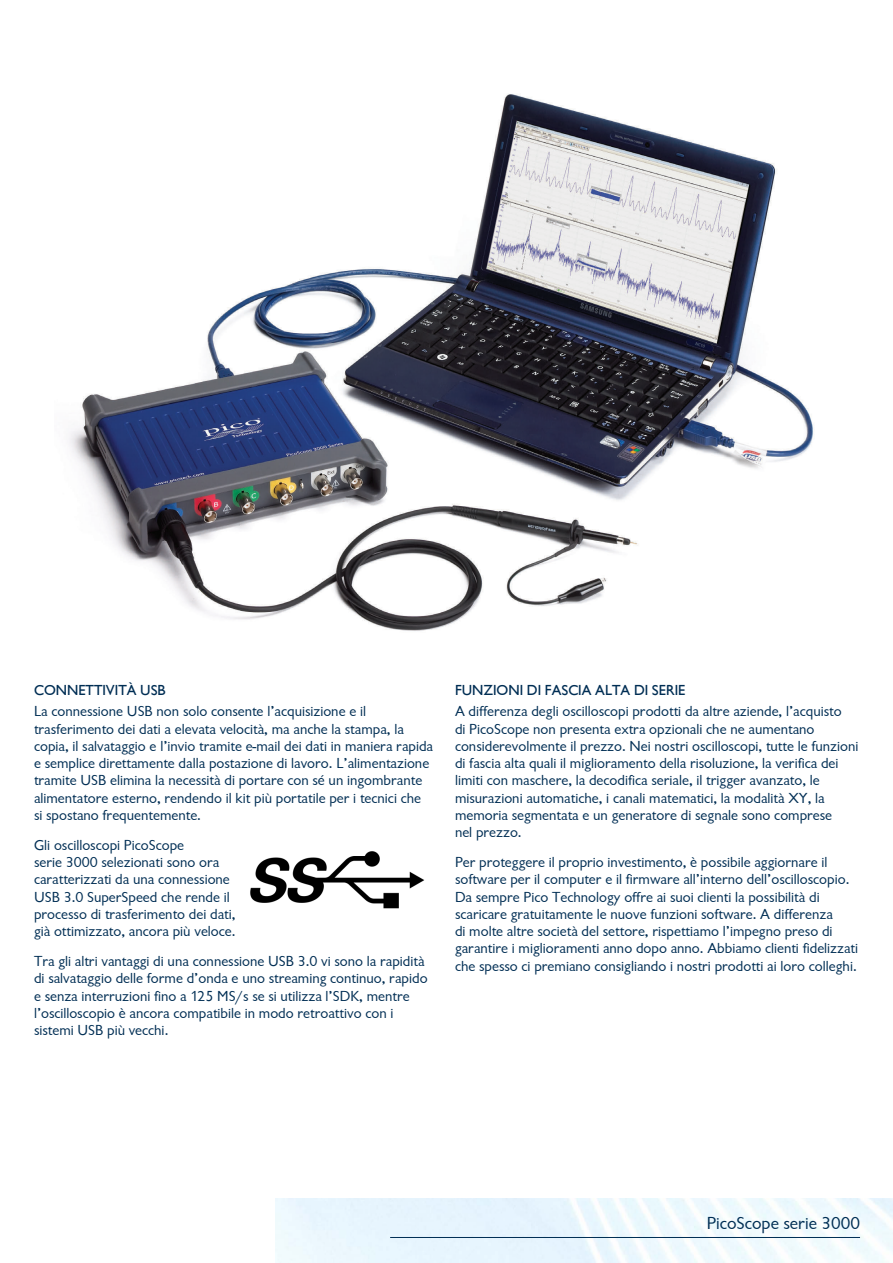
<style>
.page{position:relative;width:893px;height:1263px;background:#fff}
.page>*{position:absolute;margin:0;border:0;box-sizing:border-box;transform-origin:0 0}
.t1{font:18px "Chantilly";color:#002e54}
.t2{font:15px/17.2px "Chantilly";color:#002e54}
.t3{font:500 15px "Chantilly";color:#002e54}
</style>
<div class="page">
<hr style="left:390px;top:1237px;width:470px;height:1px;background:#002e54">
<img style="left:250px;top:851px;width:174px;height:58px">
<img style="left:69px;top:94px;width:744px;height:537px">
<p class="t3" style="left:34px;top:682px;width:133px">CONNETTIVITÀ USB</p>
<p class="t2" style="left:34px;top:703px;width:401px">La connessione USB non solo consente l’acquisizione e il trasferimento dei dati a elevata velocità, ma anche la stampa, la copia, il salvataggio e l’invio tramite e-mail dei dati in maniera rapida e semplice direttamente dalla postazione di lavoro. L’alimentazione tramite USB elimina la necessità di portare con sé un ingombrante alimentatore esterno, rendendo il kit più portatile per i tecnici che si spostano frequentemente.</p>
<p class="t2" style="left:34px;top:836px;width:203px">Gli oscilloscopi PicoScope<br>serie 3000 selezionati sono ora caratterizzati da una connessione USB 3.0 SuperSpeed che rende il processo di trasferimento dei dati, già ottimizzato, ancora più veloce.</p>
<p class="t2" style="left:34px;top:953px;width:395px">Tra gli altri vantaggi di una connessione USB 3.0 vi sono la rapidità di salvataggio delle forme d’onda e uno streaming continuo, rapido e senza interruzioni fino a 125 MS/s se si utilizza l’SDK, mentre l’oscilloscopio è ancora compatibile in modo retroattivo con i sistemi USB più vecchi.</p>
<p class="t3" style="left:455px;top:682px;width:232px">FUNZIONI DI FASCIA ALTA DI SERIE</p>
<p class="t2" style="left:455px;top:703px;width:405px">A differenza degli oscilloscopi prodotti da altre aziende, l’acquisto<br>di PicoScope non presenta extra opzionali che ne aumentano considerevolmente il prezzo. Nei nostri oscilloscopi, tutte le funzioni di fascia alta quali il miglioramento della risoluzione, la verifica dei limiti con maschere, la decodifica seriale, il trigger avanzato, le misurazioni automatiche, i canali matematici, la modalità XY, la memoria segmentata e un generatore di segnale sono comprese<br>nel prezzo.</p>
<p class="t2" style="left:455px;top:854px;width:405px">Per proteggere il proprio investimento, è possibile aggiornare il software per il computer e il firmware all’interno dell’oscilloscopio.<br>Da sempre Pico Technology offre ai suoi clienti la possibilità di scaricare gratuitamente le nuove funzioni software. A differenza<br>di molte altre società del settore, rispettiamo l’impegno preso di garantire i miglioramenti anno dopo anno. Abbiamo clienti fidelizzati che spesso ci premiano consigliando i nostri prodotti ai loro colleghi.</p>
<p class="t1" style="left:707px;top:1213px;width:155px">PicoScope serie 3000</p>
</div>
